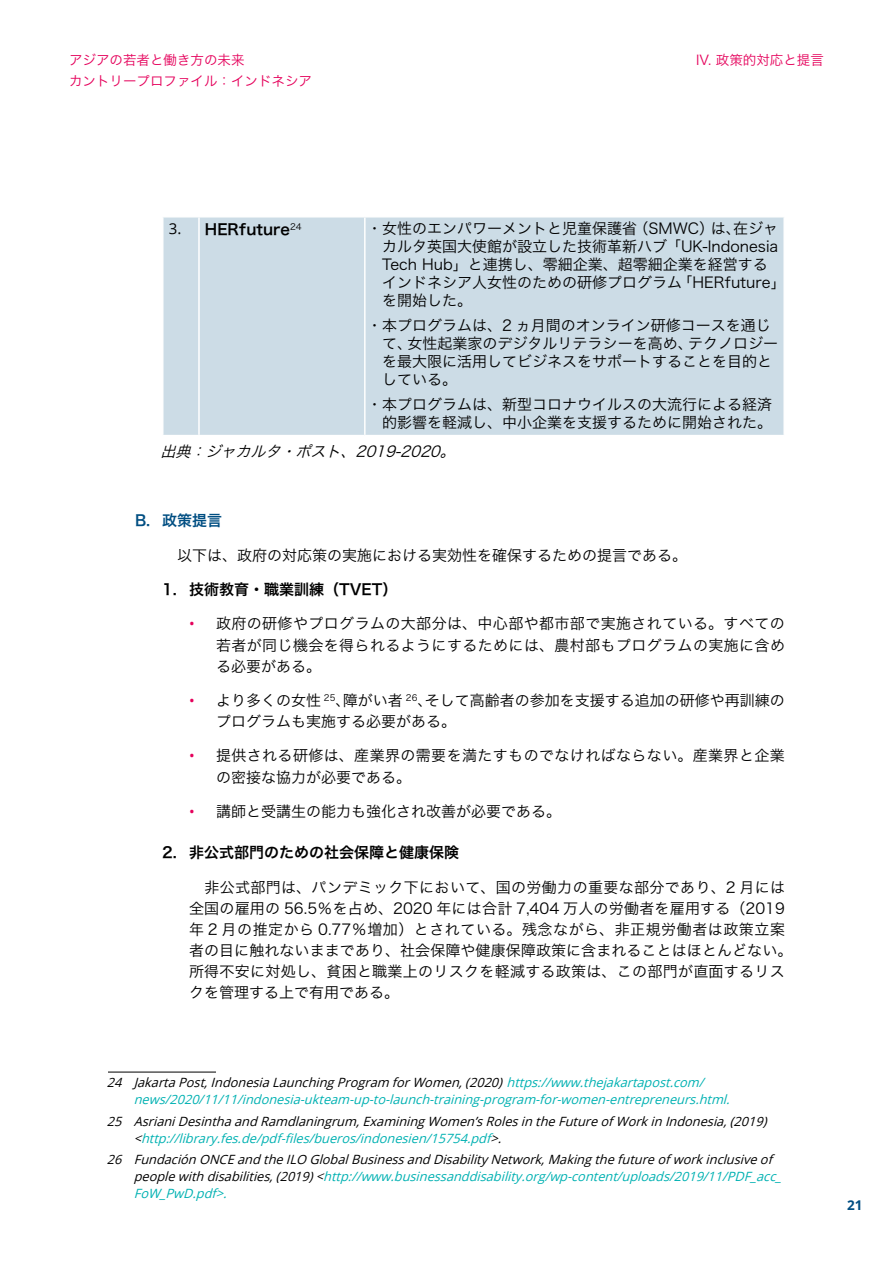
<style>
.page{position:relative;width:893px;height:1263px;background:#fff}
.page>*{position:absolute;margin:0;border:0;box-sizing:border-box;transform-origin:0 0}
.t1{font:15px/18px "Hira Kaku Std W3";color:#000}
.t2{font:15px/21px "Hira Kaku Std W3";letter-spacing:.02em;color:#000}
.t3{font:15px/21.3px "Hira Kaku Std W3";letter-spacing:.025em;color:#000}
.t4{font:15px "Hira Kaku Std W6";color:#000}
.t5{font:italic 15px "Hira Kaku Std W3";color:#000}
.t6{font:15px "Hira Kaku Std W6";color:#004e82}
.t7{font:13.5px/21.3px "Hira Kaku Std W3";color:#e5005b}
.t8{font:700 13.5px "Open Sans";color:#004e82}
.t9{font:italic 12.75px/17px "Open Sans";color:#000}
.t10{font:italic 12.75px/17px "Open Sans";color:#00b1b2}
.s1{font-family:"Open Sans"}
.s2{font-family:"Open Sans";color:#e5005b}
.s3{color:#000}
.s4{color:#00b1b2}
</style>
<div class="page">
<div style="left:163px;top:217px;width:620px;height:218px;background:#ccdce6"></div>
<hr style="left:198px;top:217px;width:2px;height:218px;background:#fff">
<hr style="left:364px;top:217px;width:2px;height:218px;background:#fff">
<hr style="left:108px;top:1072px;width:108px;height:1px;background:#000">
<p class="t7" style="left:69px;top:49px;width:244px">アジアの若者と働き方の未来<br>カントリープロファイル：インドネシア</p>
<p class="t7" style="left:696px;top:49px;width:129px">IV. 政策的対応と提言</p>
<p class="t4" style="left:169px;top:217px;width:134px"><span class="s1">3.</span> HERfuture<sup>24</sup></p>
<p class="t1" style="left:382px;top:219px;width:405px;text-indent:-15px">・女性のエンパワーメントと児童保護省（SMWC）は、在ジャカルタ英国大使館が設立した技術革新ハブ「UK-Indonesia<br>Tech Hub」と連携し、零細企業、超零細企業を経営するインドネシア人女性のための研修プログラム「HERfuture」を開始した。</p>
<p class="t1" style="left:382px;top:316px;width:398px;text-indent:-15px">・本プログラムは、2 ヵ月間のオンライン研修コースを通じて、女性起業家のデジタルリテラシーを高め、テクノロジーを最大限に活用してビジネスをサポートすることを目的としている。</p>
<p class="t1" style="left:367px;top:395px;width:407px;text-align:right">・本プログラムは、新型コロナウイルスの大流行による経済的影響を軽減し、中小企業を支援するために開始された。</p>
<p class="t5" style="left:160px;top:440px;width:302px">出典：ジャカルタ・ポスト、2019-2020。</p>
<p class="t6" style="left:135px;top:509px;width:88px">B. 政策提言</p>
<p class="t1" style="left:162px;top:546px;width:526px">　以下は、政府の対応策の実施における実効性を確保するための提言である。</p>
<p class="t4" style="left:162px;top:578px;width:237px">1. 技術教育・職業訓練（TVET）</p>
<p class="t1" style="left:216px;top:613px;width:570px;line-height:21.1px;text-align:justify;text-indent:-27px"><span class="s2">•</span> 政府の研修やプログラムの大部分は、中心部や都市部で実施されている。すべての若者が同じ機会を得られるようにするためには、農村部もプログラムの実施に含める必要がある。</p>
<p class="t1" style="left:216px;top:689px;width:570px;line-height:21.3px;text-indent:-27px"><span class="s2">•</span> より多くの女性 <sup>25</sup>、障がい者 <sup>26</sup>、そして高齢者の参加を支援する追加の研修や再訓練のプログラムも実施する必要がある。</p>
<p class="t3" style="left:216px;top:745px;width:570px;text-indent:-27px"><span class="s2">•</span> 提供される研修は、産業界の需要を満たすものでなければならない。産業界と企業の密接な協力が必要である。</p>
<p class="t1" style="left:189px;top:802px;width:373px"><span class="s2">•</span> 講師と受講生の能力も強化され改善が必要である。</p>
<p class="t4" style="left:162px;top:841px;width:298px">2. 非公式部門のための社会保障と健康保険</p>
<p class="t2" style="left:189px;top:876px;width:605px">　非公式部門は、パンデミック下において、国の労働力の重要な部分であり、2 月には全国の雇用の 56.5％を占め、2020 年には合計 7,404 万人の労働者を雇用する（2019年 2 月の推定から 0.77％増加）とされている。残念ながら、非正規労働者は政策立案者の目に触れないままであり、社会保障や健康保障政策に含まれることはほとんどない。所得不安に対処し、貧困と職業上のリスクを軽減する政策は、この部門が直面するリスクを管理する上で有用である。</p>
<p class="t10" style="left:134px;top:1074px;width:602px;text-indent:-27px"><span class="s3">24 Jakarta Post, Indonesia Launching Program for Women, (2020)</span> https://www.thejakartapost.com/ news/2020/11/11/indonesia-ukteam-up-to-launch-training-program-for-women-entrepreneurs.html.</p>
<p class="t9" style="left:134px;top:1112px;width:639px;text-indent:-27px">25 Asriani Desintha and Ramdlaningrum, Examining Women’s Roles in the Future of Work in Indonesia, (2019) &lt;<span class="s4">http://library.fes.de/pdf-files/bueros/indonesien/15754.pdf</span>&gt;.</p>
<p class="t9" style="left:134px;top:1150px;width:653px;text-indent:-27px">26 Fundación ONCE and the ILO Global Business and Disability Network, Making the future of work inclusive of people with disabilities, (2019) &lt;<span class="s4">http://www.businessanddisability.org/wp-content/uploads/2019/11/PDF_acc_<br>FoW_PwD.pdf&gt;.</span></p>
<p class="t8" style="left:847px;top:1195px;width:17px">21</p>
</div>
